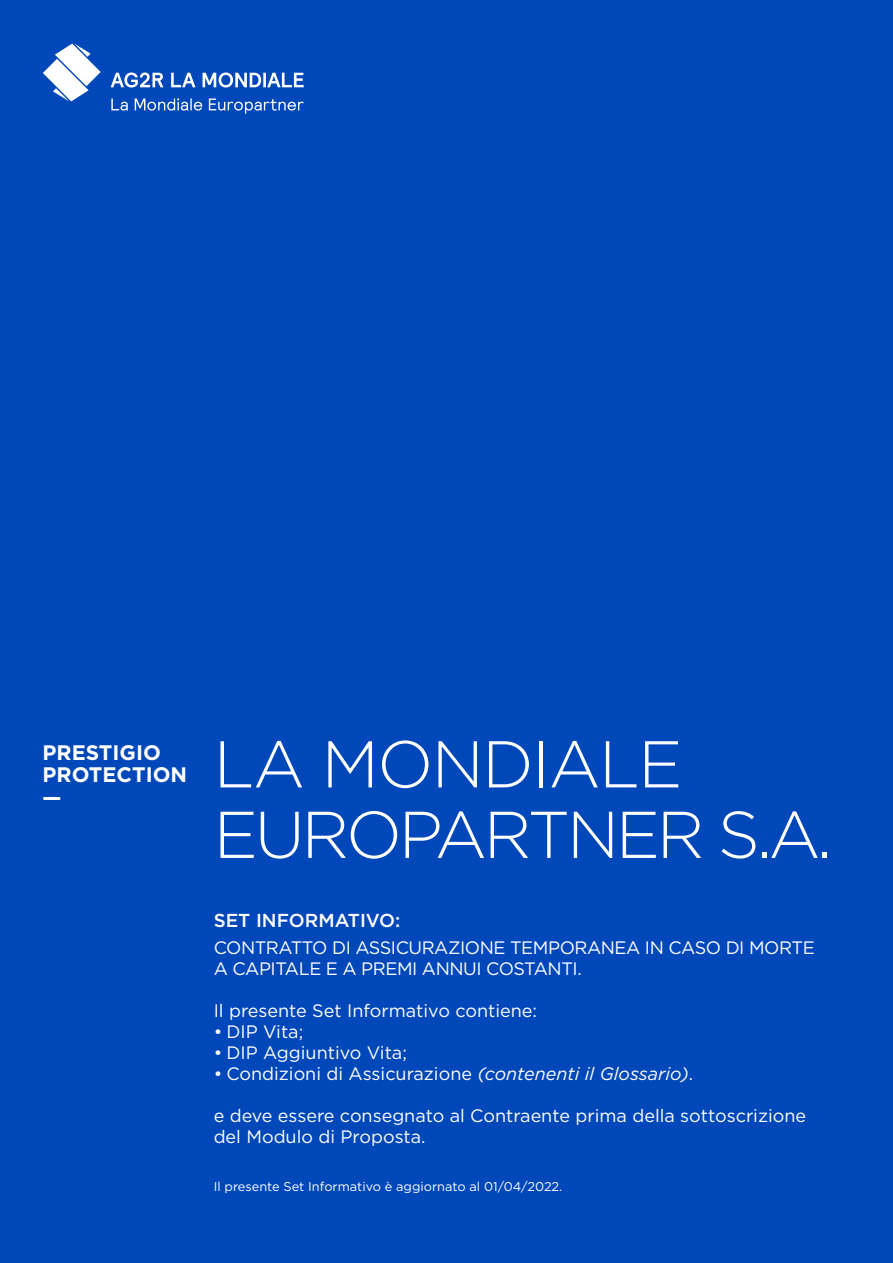
<style>
.page{position:relative;width:893px;height:1263px;background:#0047ba}
.page>*{position:absolute;margin:0;border:0;box-sizing:border-box;transform-origin:0 0}
.t1{font:300 66px "Gotham";letter-spacing:-.05em;color:#fff}
.t2{font:300 66px "Gotham";letter-spacing:-.025em;color:#fff}
.t3{font:700 21px/22.5px "Gotham";color:#fff}
.t4{font:500 18.75px "Gotham";color:#fff}
.t5{font:18px/21px "Gotham";color:#fff}
.t6{font:18px/21px "Gotham";letter-spacing:-.025em;color:#fff}
.t7{font:12.75px "Gotham";color:#fff}
.s1{font-style:italic}
</style>
<div class="page">
<hr style="left:263px;top:73px;width:3px;height:14px;background:#fff">
<svg style="left:171px;top:73px;width:24px;height:14px"></svg>
<svg style="left:267px;top:73px;width:37px;height:14px"></svg>
<svg style="left:203px;top:72px;width:58px;height:16px"></svg>
<svg style="left:111px;top:72px;width:52px;height:16px"></svg>
<svg style="left:111px;top:98px;width:17px;height:13px"></svg>
<svg style="left:135px;top:98px;width:67px;height:13px"></svg>
<svg style="left:209px;top:98px;width:94px;height:16px"></svg>
<svg style="left:43px;top:44px;width:58px;height:57px"></svg>
<p class="t3" style="left:43px;top:741px;width:146px">PRESTIGIO<br>PROTECTION</p>
<p class="t3" style="left:43px;top:786px;width:20px">—</p>
<p class="t2" style="left:214px;top:722px;width:470px">LA MONDIALE</p>
<p class="t1" style="left:214px;top:793px;width:620px">EUROPARTNER S.A.</p>
<p class="t4" style="left:214px;top:908px;width:188px">SET INFORMATIVO:</p>
<p class="t6" style="left:214px;top:937px;width:603px">CONTRATTO DI ASSICURAZIONE TEMPORANEA IN CASO DI MORTE<br>A CAPITALE E A PREMI ANNUI COSTANTI.</p>
<p class="t5" style="left:214px;top:1000px;width:325px">Il presente Set Informativo contiene:</p>
<p class="t5" style="left:214px;top:1021px;width:91px">• DIP Vita;</p>
<p class="t5" style="left:214px;top:1042px;width:195px">• DIP Aggiuntivo Vita;</p>
<p class="t5" style="left:214px;top:1063px;width:481px">• Condizioni di Assicurazione <span class="s1">(contenenti il Glossario)</span>.</p>
<p class="t5" style="left:214px;top:1105px;width:594px">e deve essere consegnato al Contraente prima della sottoscrizione del Modulo di Proposta.</p>
<p class="t7" style="left:214px;top:1178px;width:350px">Il presente Set Informativo è aggiornato al 01/04/2022.</p>
</div>
